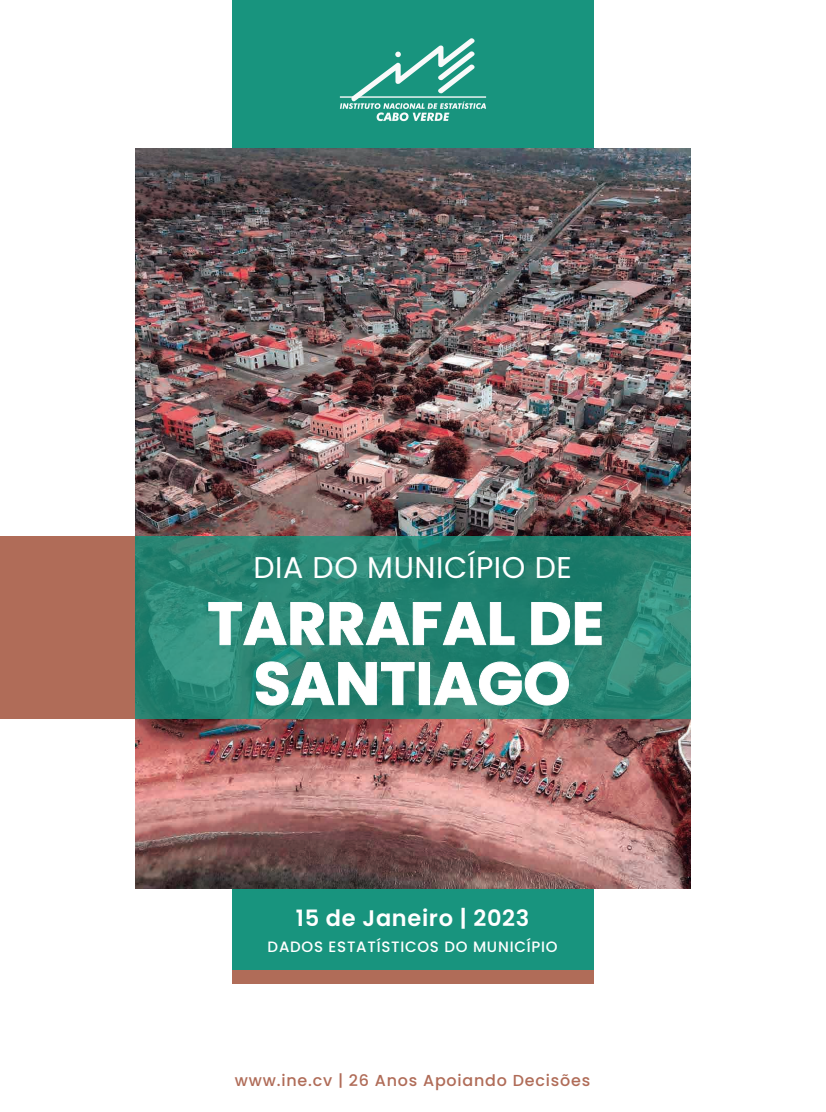
<style>
.page{position:relative;width:826px;height:1112px;background:#fff}
.page>*{position:absolute;margin:0;border:0;box-sizing:border-box;transform-origin:0 0}
.t1{font:700 60px/60px "Poppins";color:#fff;text-align:center}
.t2{font:30px "Poppins";letter-spacing:.02em;color:#fff}
.t3{font:600 22.5px "Poppins";letter-spacing:.03em;color:#fff}
.t4{font:500 15.9px "Poppins";letter-spacing:.05em;color:#b06c58}
.t5{font:500 15px "Poppins";letter-spacing:.05em;color:#fff}
</style>
<div class="page">
<div style="left:232px;top:0;width:361px;height:983px;background:#18947e"></div>
<svg style="left:340px;top:38px;width:146px;height:83px"></svg>
<img style="left:135px;top:149px;width:555px;height:740px">
<svg style="left:135px;top:536px;width:555px;height:183px;background:#298473"></svg>
<div style="left:0;top:536px;width:135px;height:183px;background:#b06c58"></div>
<svg style="left:208px;top:602px;width:306px;height:43px;background:#3e9182"></svg>
<svg style="left:531px;top:602px;width:70px;height:43px;background:#3d8e7f"></svg>
<svg style="left:256px;top:662px;width:158px;height:43px;background:#3d8d7e"></svg>
<div style="left:419px;top:662px;width:11px;height:43px;border:1px solid #fff"></div>
<svg style="left:434px;top:662px;width:135px;height:43px;background:#3f9182"></svg>
<div style="left:232px;top:970px;width:361px;height:13px;background:#b06c58"></div>
<h2 class="t2" style="left:253px;top:551px;width:320px">DIA DO MUNICÍPIO DE</h2>
<h1 class="t1" style="left:207px;top:594px;width:398px">TARRAFAL DE<br>SANTIAGO</h1>
<h3 class="t3" style="left:296px;top:906px;width:235px">15 de Janeiro | 2023</h3>
<p class="t5" style="left:268px;top:938px;width:291px">DADOS ESTATÍSTICOS DO MUNICÍPIO</p>
<p class="t4" style="left:235px;top:1071px;width:357px">www.ine.cv | 26 Anos Apoiando Decisões</p>
</div>
